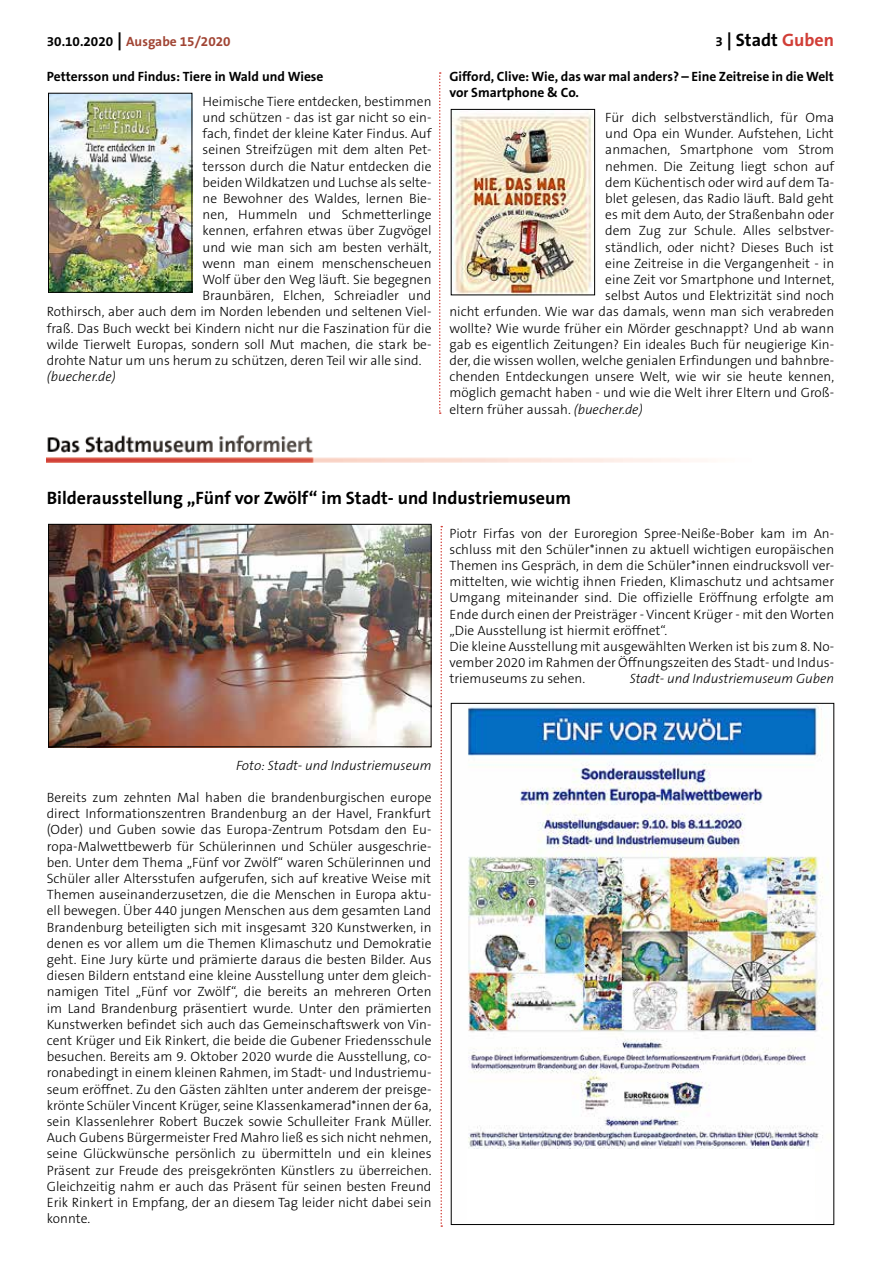
<style>
.page{position:relative;width:881px;height:1263px;background:#fff}
.page>*{position:absolute;margin:0;border:0;box-sizing:border-box;transform-origin:0 0}
.t1{font:700 18px "The Sans B7";color:#000}
.t2{font:300 13.5px/16.2px "The Sans B3";color:#000;text-align:justify}
.t3{font:700 13.5px/16.2px "The Sans B7";color:#000}
.t4{font:italic 300 13.5px "The Sans B3";color:#000}
.t5{font:700 13.5px "The Sans B7";color:#a14534}
.s1{color:#000}
.s2{font-size:18px;color:#000}
.s3{font-size:13.5px}
.s4{color:#d13e37}
.s5{font-style:italic}
</style>
<div class="page">
<svg style="left:439px;top:72px;width:1px;height:342px"></svg>
<img style="left:50px;top:95px;width:140px;height:195px">
<div style="left:48px;top:93px;width:144px;height:199px;border:1px solid #000"></div>
<img style="left:453px;top:113px;width:139px;height:180px">
<img style="left:47px;top:435px;width:660px;height:28px">
<img style="left:50px;top:526px;width:379px;height:219px">
<div style="left:48px;top:524px;width:383px;height:223px;border:1px solid #000"></div>
<img style="left:467px;top:705px;width:362px;height:444px">
<svg style="left:440px;top:526px;width:2px;height:701px"></svg>
<p class="t5" style="left:47px;top:34px;width:185px"><span class="s1">30.10.2020</span> <span class="s2">|</span> Ausgabe 15/2020</p>
<h1 class="t1" style="left:715px;top:30px;width:120px"><span class="s3">3</span> | Stadt <span class="s4">Guben</span></h1>
<p class="t3" style="left:47px;top:69px;width:278px">Pettersson und Findus: Tiere in Wald und Wiese</p>
<p class="t2" style="left:202px;top:94px;width:230px">Heimische Tiere entdecken, bestimmen</p>
<p class="t2" style="left:202px;top:110px;width:230px">und schützen - das ist gar nicht so ein-</p>
<p class="t2" style="left:202px;top:126px;width:230px">fach, findet der kleine Kater Findus. Auf</p>
<p class="t2" style="left:202px;top:142px;width:230px">seinen Streifzügen mit dem alten Pet-</p>
<p class="t2" style="left:202px;top:158px;width:230px">tersson durch die Natur entdecken die</p>
<p class="t2" style="left:202px;top:175px;width:230px">beiden Wildkatzen und Luchse als selte-</p>
<p class="t2" style="left:202px;top:191px;width:230px">ne Bewohner des Waldes, lernen Bie-</p>
<p class="t2" style="left:202px;top:207px;width:230px">nen, Hummeln und Schmetterlinge</p>
<p class="t2" style="left:202px;top:223px;width:230px">kennen, erfahren etwas über Zugvögel</p>
<p class="t2" style="left:202px;top:239px;width:230px">und wie man sich am besten verhält,</p>
<p class="t2" style="left:202px;top:256px;width:230px">wenn man einem menschenscheuen</p>
<p class="t2" style="left:202px;top:272px;width:230px">Wolf über den Weg läuft. Sie begegnen</p>
<p class="t2" style="left:202px;top:288px;width:230px">Braunbären, Elchen, Schreiadler und</p>
<p class="t2" style="left:47px;top:304px;width:386px">Rothirsch, aber auch dem im Norden lebenden und seltenen Viel-</p>
<p class="t2" style="left:47px;top:320px;width:386px">fraß. Das Buch weckt bei Kindern nicht nur die Faszination für die</p>
<p class="t2" style="left:47px;top:337px;width:386px">wilde Tierwelt Europas, sondern soll Mut machen, die stark be-</p>
<p class="t2" style="left:47px;top:353px;width:376px">drohte Natur um uns herum zu schützen, deren Teil wir alle sind.</p>
<p class="t4" style="left:47px;top:370px;width:70px">(buecher.de)</p>
<p class="t3" style="left:449px;top:69px;width:386px">Gifford, Clive: Wie, das war mal anders? – Eine Zeitreise in die Welt vor Smartphone &amp; Co.</p>
<p class="t2" style="left:605px;top:110px;width:230px">Für dich selbstverständlich, für Oma</p>
<p class="t2" style="left:605px;top:126px;width:230px">und Opa ein Wunder. Aufstehen, Licht</p>
<p class="t2" style="left:605px;top:142px;width:230px">anmachen, Smartphone vom Strom</p>
<p class="t2" style="left:605px;top:158px;width:230px">nehmen. Die Zeitung liegt schon auf</p>
<p class="t2" style="left:605px;top:175px;width:230px">dem Küchentisch oder wird auf dem Ta-</p>
<p class="t2" style="left:605px;top:191px;width:230px">blet gelesen, das Radio läuft. Bald geht</p>
<p class="t2" style="left:605px;top:207px;width:230px">es mit dem Auto, der Straßenbahn oder</p>
<p class="t2" style="left:605px;top:223px;width:230px">dem Zug zur Schule. Alles selbstver-</p>
<p class="t2" style="left:605px;top:239px;width:230px">ständlich, oder nicht? Dieses Buch ist</p>
<p class="t2" style="left:605px;top:256px;width:230px">eine Zeitreise in die Vergangenheit - in</p>
<p class="t2" style="left:605px;top:272px;width:230px">eine Zeit vor Smartphone und Internet,</p>
<p class="t2" style="left:605px;top:288px;width:230px">selbst Autos und Elektrizität sind noch</p>
<p class="t2" style="left:449px;top:304px;width:386px">nicht erfunden. Wie war das damals, wenn man sich verabreden</p>
<p class="t2" style="left:449px;top:320px;width:386px">wollte? Wie wurde früher ein Mörder geschnappt? Und ab wann</p>
<p class="t2" style="left:449px;top:337px;width:386px">gab es eigentlich Zeitungen? Ein ideales Buch für neugierige Kin-</p>
<p class="t2" style="left:449px;top:353px;width:386px">der, die wissen wollen, welche genialen Erfindungen und bahnbre-</p>
<p class="t2" style="left:449px;top:369px;width:386px">chenden Entdeckungen unsere Welt, wie wir sie heute kennen,</p>
<p class="t2" style="left:449px;top:385px;width:386px">möglich gemacht haben - und wie die Welt ihrer Eltern und Groß-</p>
<p class="t2" style="left:449px;top:401px;width:194px">eltern früher aussah. <span class="s5">(buecher.de)</span></p>
<h1 class="t1" style="left:47px;top:489px;width:525px">Bilderausstellung „Fünf vor Zwölf“ im Stadt- und Industriemuseum</h1>
<p class="t2" style="left:449px;top:525px;width:386px;text-align:left">Piotr Firfas von der Euroregion Spree-Neiße-Bober kam im An&shy;schluss mit den Schüler*innen zu aktuell wichtigen europäischen Themen ins Gespräch, in dem die Schüler*innen eindrucksvoll ver&shy;mittelten, wie wichtig ihnen Frieden, Klimaschutz und achtsamer Umgang miteinander sind. Die offizielle Eröffnung erfolgte am Ende durch einen der Preisträger - Vincent Krüger - mit den Worten „Die Ausstellung ist hiermit eröffnet“.<br>Die kleine Ausstellung mit ausgewählten Werken ist bis zum 8. No&shy;vember 2020 im Rahmen der Öffnungszeiten des Stadt- und Indus&shy;triemuseums zu sehen.</p>
<p class="t4" style="left:629px;top:672px;width:206px">Stadt- und Industriemuseum Guben</p>
<p class="t4" style="left:236px;top:758px;width:197px">Foto: Stadt- und Industriemuseum</p>
<p class="t2" style="left:47px;top:790px;width:386px">Bereits zum zehnten Mal haben die brandenburgischen europe direct Informationszentren Brandenburg an der Havel, Frankfurt (Oder) und Guben sowie das Europa-Zentrum Potsdam den Eu&shy;ropa-Malwettbewerb für Schülerinnen und Schüler ausgeschrie&shy;ben. Unter dem Thema „Fünf vor Zwölf“ waren Schülerinnen und Schüler aller Altersstufen aufgerufen, sich auf kreative Weise mit Themen auseinanderzusetzen, die die Menschen in Europa aktu&shy;ell bewegen. Über 440 jungen Menschen aus dem gesamten Land Brandenburg beteiligten sich mit insgesamt 320 Kunstwerken, in denen es vor allem um die Themen Klimaschutz und Demokratie geht. Eine Jury kürte und prämierte daraus die besten Bilder. Aus diesen Bildern entstand eine kleine Ausstellung unter dem gleich&shy;namigen Titel „Fünf vor Zwölf“, die bereits an mehreren Orten im Land Brandenburg präsentiert wurde. Unter den prämierten Kunstwerken befindet sich auch das Gemeinschaftswerk von Vin&shy;cent Krüger und Eik Rinkert, die beide die Gubener Friedensschule besuchen. Bereits am 9. Oktober 2020 wurde die Ausstellung, co&shy;ronabedingt in einem kleinen Rahmen, im Stadt- und Industriemu&shy;seum eröffnet. Zu den Gästen zählten unter anderem der preisge&shy;krönte Schüler Vincent Krüger, seine Klassenkamerad*innen der 6a, sein Klassenlehrer Robert Buczek sowie Schulleiter Frank Müller.<br>Auch Gubens Bürgermeister Fred Mahro ließ es sich nicht nehmen, seine Glückwünsche persönlich zu übermitteln und ein kleines Präsent zur Freude des preisgekrönten Künstlers zu überreichen.<br>Gleichzeitig nahm er auch das Präsent für seinen besten Freund Erik Rinkert in Empfang, der an diesem Tag leider nicht dabei sein konnte.</p>
</div>
